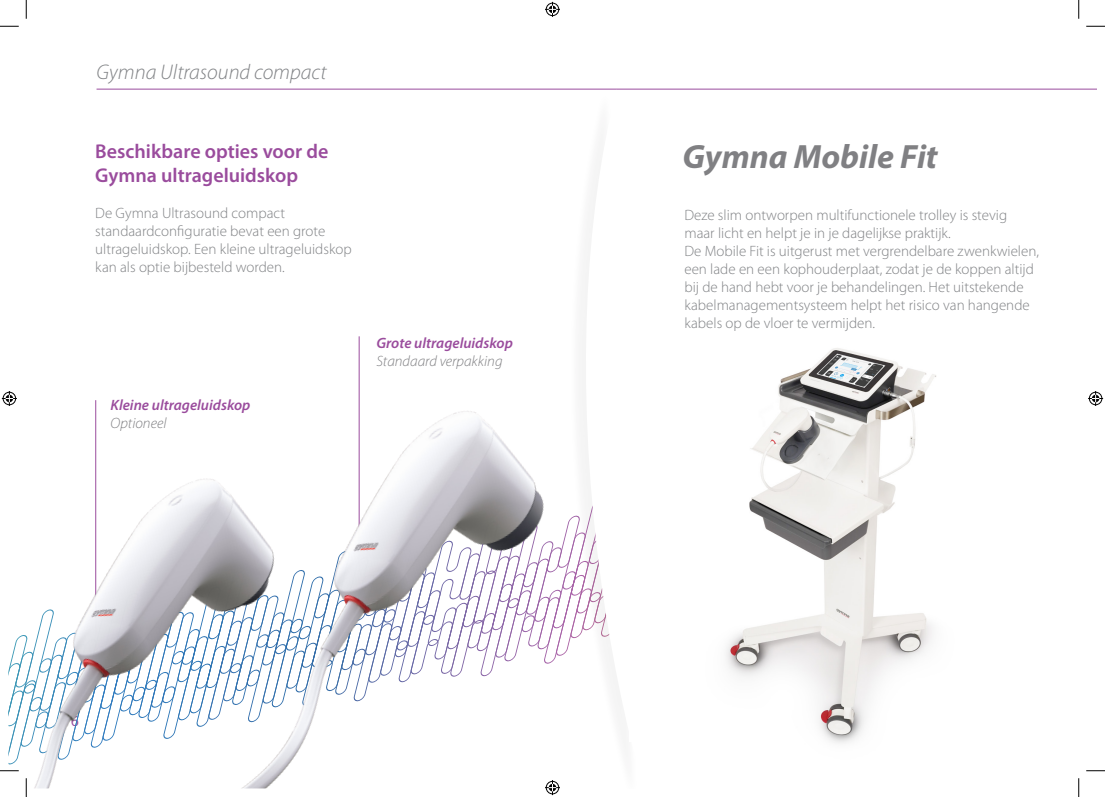
<style>
.page{position:relative;width:1105px;height:797px;background:#fff}
.page>*{position:absolute;margin:0;border:0;box-sizing:border-box;transform-origin:0 0}
.inter_titre{font:italic 700 33.75px "Myriad Pro";color:#808083}
.t1{font:italic 300 21.25px "Myriad Pro";color:#808285}
.t2{font:600 20px/24px "Myriad Pro";color:#9a4c9d}
.t3{font:300 15px/18px "Myriad Pro";color:#808285}
.t4{font:italic 600 15px "Myriad Pro";color:#9a4c9d}
.t5{font:italic 300 15px "Myriad Pro";color:#808083}
.t6{font:15px "Myriad Pro";color:#9a4c9d}
</style>
<div class="page">
<hr style="left:97px;top:89px;width:999px;height:1px;background:#9a4c9d">
<img style="left:9px;top:609px;width:40px;height:179px">
<img style="left:49px;top:336px;width:520px;height:452px">
<svg style="left:576px;top:89px;width:68px;height:635px"></svg>
<div style="left:630px;top:198px;width:346px;height:543px;background:#fff"></div>
<img style="left:726px;top:348px;width:210px;height:395px">
<svg style="left:0;top:25px;width:19px;height:2px"></svg>
<svg style="left:1086px;top:25px;width:19px;height:2px"></svg>
<svg style="left:0;top:770px;width:19px;height:1px"></svg>
<svg style="left:1086px;top:770px;width:19px;height:1px"></svg>
<svg style="left:25px;top:0;width:2px;height:19px"></svg>
<svg style="left:25px;top:778px;width:2px;height:19px"></svg>
<svg style="left:1078px;top:0;width:1px;height:19px"></svg>
<svg style="left:1078px;top:778px;width:1px;height:19px"></svg>
<svg style="left:545px;top:2px;width:15px;height:15px"></svg>
<svg style="left:545px;top:780px;width:15px;height:15px"></svg>
<svg style="left:2px;top:391px;width:15px;height:15px"></svg>
<svg style="left:1088px;top:391px;width:15px;height:15px"></svg>
<p class="t1" style="left:97px;top:60px;width:232px">Gymna Ultrasound compact</p>
<p class="t2" style="left:95px;top:139px;width:235px">Beschikbare opties voor de<br>Gymna ultrageluidskop</p>
<p class="t3" style="left:95px;top:204px;width:258px">De Gymna Ultrasound compact standaardconfiguratie bevat een grote ultrageluidskop. Een kleine ultrageluidskop kan als optie bijbesteld worden.</p>
<p class="t4" style="left:111px;top:395px;width:141px">Kleine ultrageluidskop</p>
<p class="t5" style="left:111px;top:414px;width:57px">Optioneel</p>
<p class="t4" style="left:376px;top:333px;width:138px">Grote ultrageluidskop</p>
<p class="t5" style="left:376px;top:352px;width:128px">Standaard verpakking</p>
<p class="t6" style="left:71px;top:711px;width:9px">6</p>
<p class="inter_titre" style="left:683px;top:134px;width:257px">Gymna Mobile Fit</p>
<p class="t3" style="left:684px;top:206px;width:324px">Deze slim ontworpen multifunctionele trolley is stevig maar licht en helpt je in je dagelijkse praktijk.</p>
<p class="t3" style="left:684px;top:242px;width:356px">De Mobile Fit is uitgerust met vergrendelbare zwenkwielen, een lade en een kophouderplaat, zodat je de koppen altijd bij de hand hebt voor je behandelingen. Het uitstekende</p>
<p class="t3" style="left:684px;top:296px;width:347px">kabelmanagementsysteem helpt het risico van hangende kabels op de vloer te vermijden.</p>
</div>
